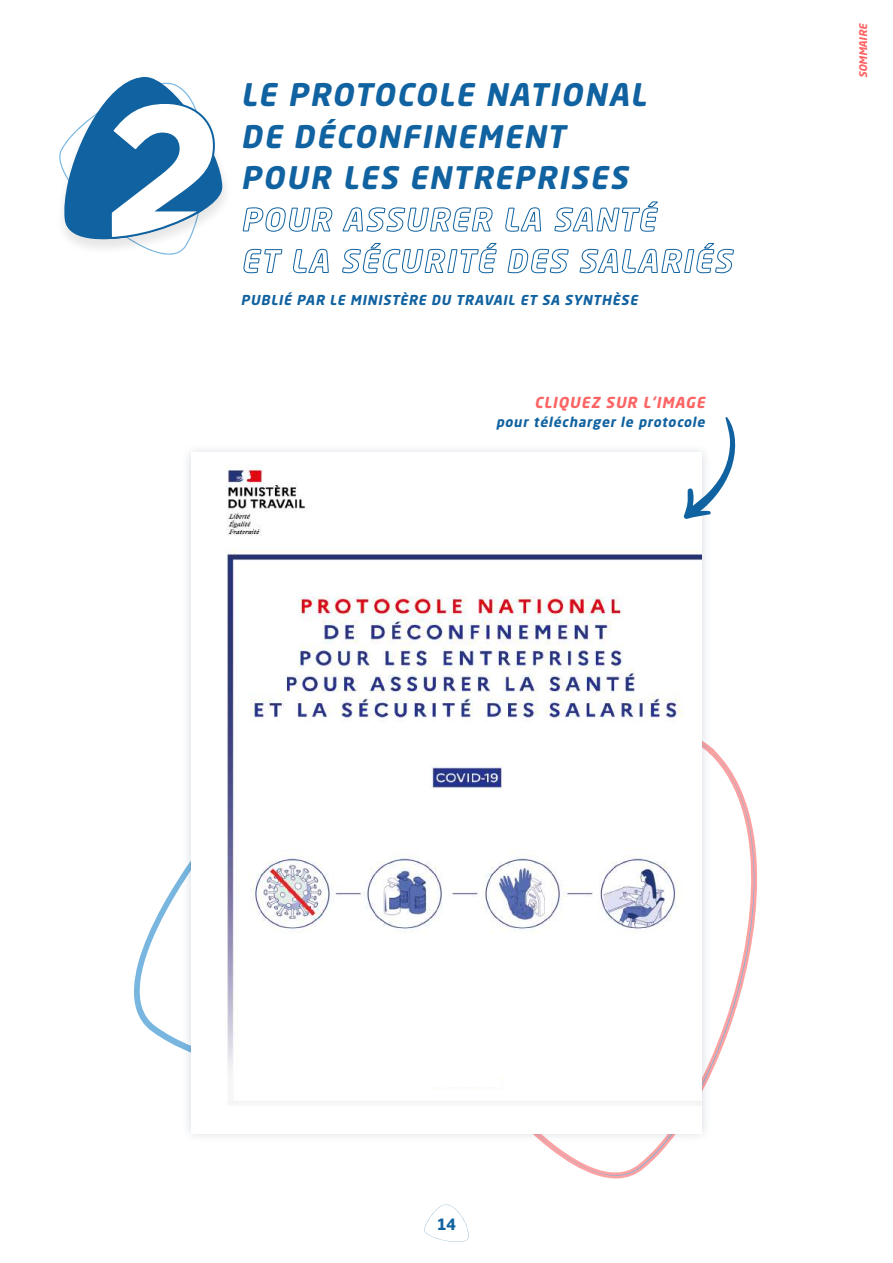
<style>
.page{position:relative;width:893px;height:1263px;background:#fff}
.page>*{position:absolute;margin:0;border:0;box-sizing:border-box;transform-origin:0 0}
.t1{font:italic 700 30.75px/41.5px "Neo Sans Std";color:#1062a0}
.t2{font:700 15.45px "Neo Sans Std";color:#1062a0}
.t3{font:italic 700 15px "Neo Sans Std";color:#fd6464}
.t4{font:italic 700 13.5px "Neo Sans Std";color:#1062a0}
.t5{font:italic 700 10.5px "Neo Sans Std";color:#fd6464}
</style>
<div class="page">
<svg style="left:134px;top:875px;width:47px;height:173px"></svg>
<svg style="left:543px;top:748px;width:214px;height:431px"></svg>
<svg style="left:59px;top:77px;width:163px;height:178px"></svg>
<svg style="left:242px;top:207px;width:91px;height:67px"></svg>
<svg style="left:342px;top:207px;width:155px;height:67px"></svg>
<svg style="left:505px;top:201px;width:229px;height:73px"></svg>
<div style="left:181px;top:442px;width:531px;height:701px;background:#324b6e;opacity:.2"></div>
<img style="left:191px;top:453px;width:511px;height:680px">
<div style="left:429px;top:1075px;width:71px;height:11px;background:#fff"></div>
<svg style="left:683px;top:417px;width:53px;height:102px"></svg>
<svg style="left:424px;top:1204px;width:45px;height:38px"></svg>
<h1 class="t1" style="left:241px;top:73px;width:413px">LE PROTOCOLE NATIONAL<br>DE DÉCONFINEMENT<br>POUR LES ENTREPRISES</h1>
<p class="t4" style="left:241px;top:291px;width:401px">PUBLIÉ PAR LE MINISTÈRE DU TRAVAIL ET SA SYNTHÈSE</p>
<p class="t3" style="left:535px;top:393px;width:175px">CLIQUEZ SUR L’IMAGE</p>
<p class="t4" style="left:496px;top:413px;width:213px">pour télécharger le protocole</p>
<p class="t5" style="left:856px;top:78px;width:58px;rotate:-90deg">SOMMAIRE</p>
<p class="t2" style="left:437px;top:1214px;width:21px">14</p>
</div>
